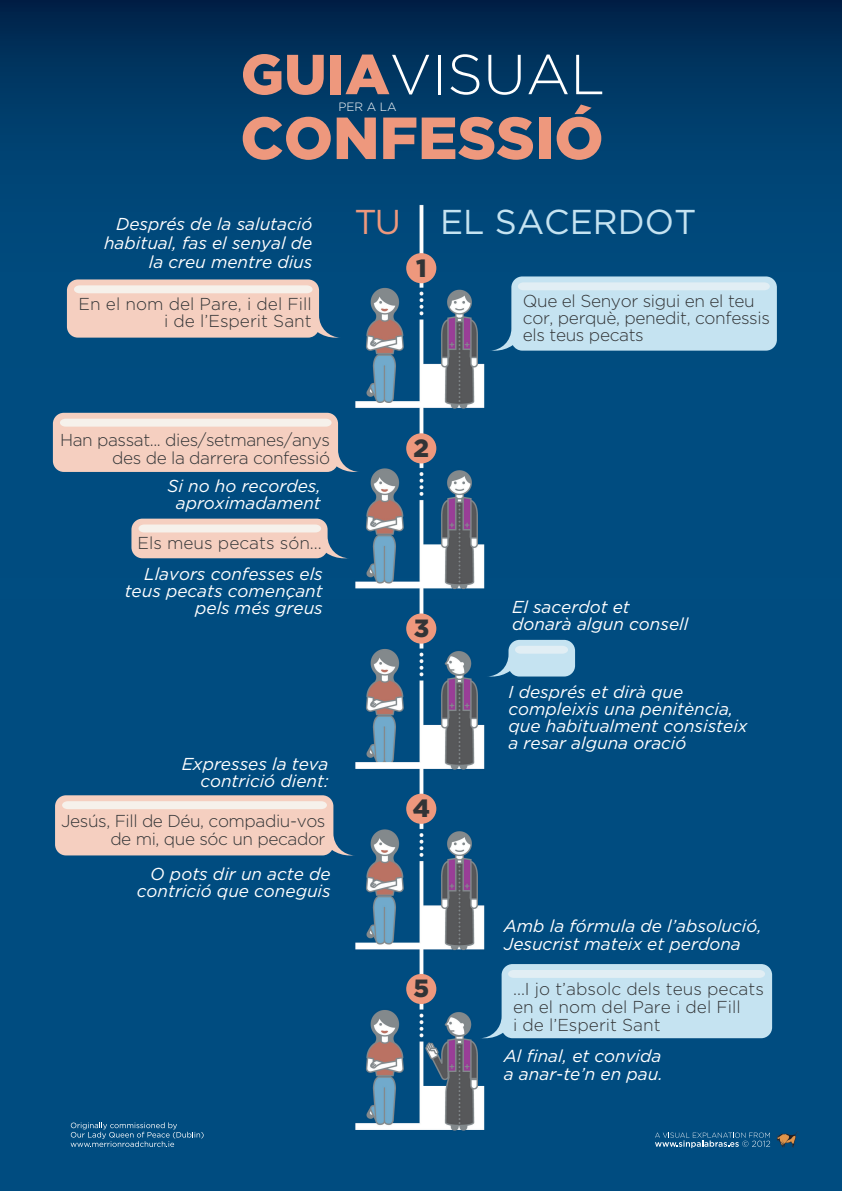
<style>
.page{position:relative;width:842px;height:1191px;background:#fff}
.page>*{position:absolute;margin:0;border:0;box-sizing:border-box;transform-origin:0 0}
.t1{font:900 59.3px "Gotham";color:#ee987d}
.t2{font:300 56.2px "Gotham";color:#fff}
.t3{font:34.5px "Gotham";color:#c5e3f1}
.t4{font:900 24.9px "Gotham";color:#323436}
.t5{font:italic 17.2px/17px "Gotham";color:#fff;text-align:right}
.t6{font:300 17.2px/17px "Gotham";letter-spacing:-.02em;color:#323436;text-align:right}
.t7{font:300 17.2px/18px "Gotham";color:#323436;text-align:right}
.t8{font:300 12px "Gotham";color:#fff}
.s1{font-weight:900;color:#ee987d}
.s2{color:#ee987d}
</style>
<div class="page">
<img style="left:0;top:0;width:842px;height:1191px">
<svg style="left:489px;top:276px;width:288px;height:75px;background:#b5d6e7"></svg>
<svg style="left:67px;top:279px;width:274px;height:59px;background:#ddc6be"></svg>
<div style="left:406px;top:253px;width:30px;height:30px;background:#ee987d;border-radius:50%"></div>
<svg style="left:53px;top:413px;width:307px;height:59px;background:#e3c9c0"></svg>
<svg style="left:131px;top:518px;width:219px;height:40px;background:#d7c4bf"></svg>
<svg style="left:486px;top:640px;width:89px;height:36px;background:#96bdd4"></svg>
<svg style="left:55px;top:795px;width:300px;height:60px;background:#e2c9c0"></svg>
<svg style="left:480px;top:964px;width:292px;height:74px;background:#b8d8e8"></svg>
<div style="left:406px;top:433px;width:30px;height:30px;background:#ee987d;border-radius:50%"></div>
<div style="left:406px;top:613px;width:30px;height:30px;background:#ee987d;border-radius:50%"></div>
<div style="left:406px;top:793px;width:30px;height:31px;background:#ee987d;border-radius:50%"></div>
<div style="left:406px;top:974px;width:30px;height:30px;background:#ee987d;border-radius:50%"></div>
<svg style="left:655px;top:1132px;width:115px;height:16px;background:#2d6b96"></svg>
<svg style="left:71px;top:1122px;width:133px;height:25px;background:#236491"></svg>
<h2 class="t2" style="left:241px;top:39px;width:366px"><span class="s1">GUIA</span>VISUAL</h2>
<p class="t8" style="left:338px;top:99px;width:60px">PER A LA</p>
<h1 class="t1" style="left:240px;top:97px;width:365px">CONFESSIÓ</h1>
<p class="t5" style="left:104px;top:214px;width:210px;line-height:19px">Després de la salutació habitual, fas el senyal de la creu mentre dius</p>
<p class="t7" style="left:79px;top:295px;width:235px;line-height:17px">En el nom del Pare, i del Fill i de l’Esperit Sant</p>
<h3 class="t3" style="left:354px;top:200px;width:343px"><span class="s2">TU</span> EL SACERDOT</h3>
<h3 class="t4" style="left:416px;top:251px;width:12px">1</h3>
<p class="t6" style="left:523px;top:292px;width:249px;text-align:left">Que el Senyor sigui en el teu cor, perquè, penedit, confessis els teus pecats</p>
<p class="t6" style="left:60px;top:430px;width:271px;line-height:18px">Han passat... dies/setmanes/anys des de la darrera confessió</p>
<p class="t5" style="left:167px;top:477px;width:155px;text-align:center">Si no ho recordes, aproximadament</p>
<p class="t7" style="left:138px;top:534px;width:186px">Els meus pecats són...</p>
<p class="t5" style="left:125px;top:564px;width:200px">Llavors confesses els teus pecats començant pels més greus</p>
<p class="t5" style="left:182px;top:754px;width:148px">Expresses la teva contrició dient:</p>
<p class="t6" style="left:61px;top:811px;width:266px;line-height:18px">Jesús, Fill de Déu, compadiu-vos de mi, que sóc un pecador</p>
<p class="t5" style="left:137px;top:864px;width:195px">O pots dir un acte de contrició que coneguis</p>
<h3 class="t4" style="left:414px;top:431px;width:17px">2</h3>
<h3 class="t4" style="left:414px;top:611px;width:17px">3</h3>
<h3 class="t4" style="left:413px;top:791px;width:19px">4</h3>
<h3 class="t4" style="left:414px;top:971px;width:17px">5</h3>
<p class="t5" style="left:512px;top:598px;width:178px;text-align:left">El sacerdot et donarà algun consell</p>
<p class="t5" style="left:508px;top:683px;width:241px;text-align:left">I després et dirà que compleixis una penitència, que habitualment consisteix a resar alguna oració</p>
<p class="t5" style="left:504px;top:916px;width:259px;line-height:18px;text-align:left">Amb la fórmula de l’absolució,<br>Jesucrist mateix et perdona</p>
<p class="t7" style="left:513px;top:979px;width:252px;text-align:left">...I jo t’absolc dels teus pecats en el nom del Pare i del Fill<br>i de l’Esperit Sant</p>
<p class="t5" style="left:504px;top:1047px;width:160px;line-height:18px;text-align:left">Al final, et convida a anar-te’n en pau.</p>
</div>
